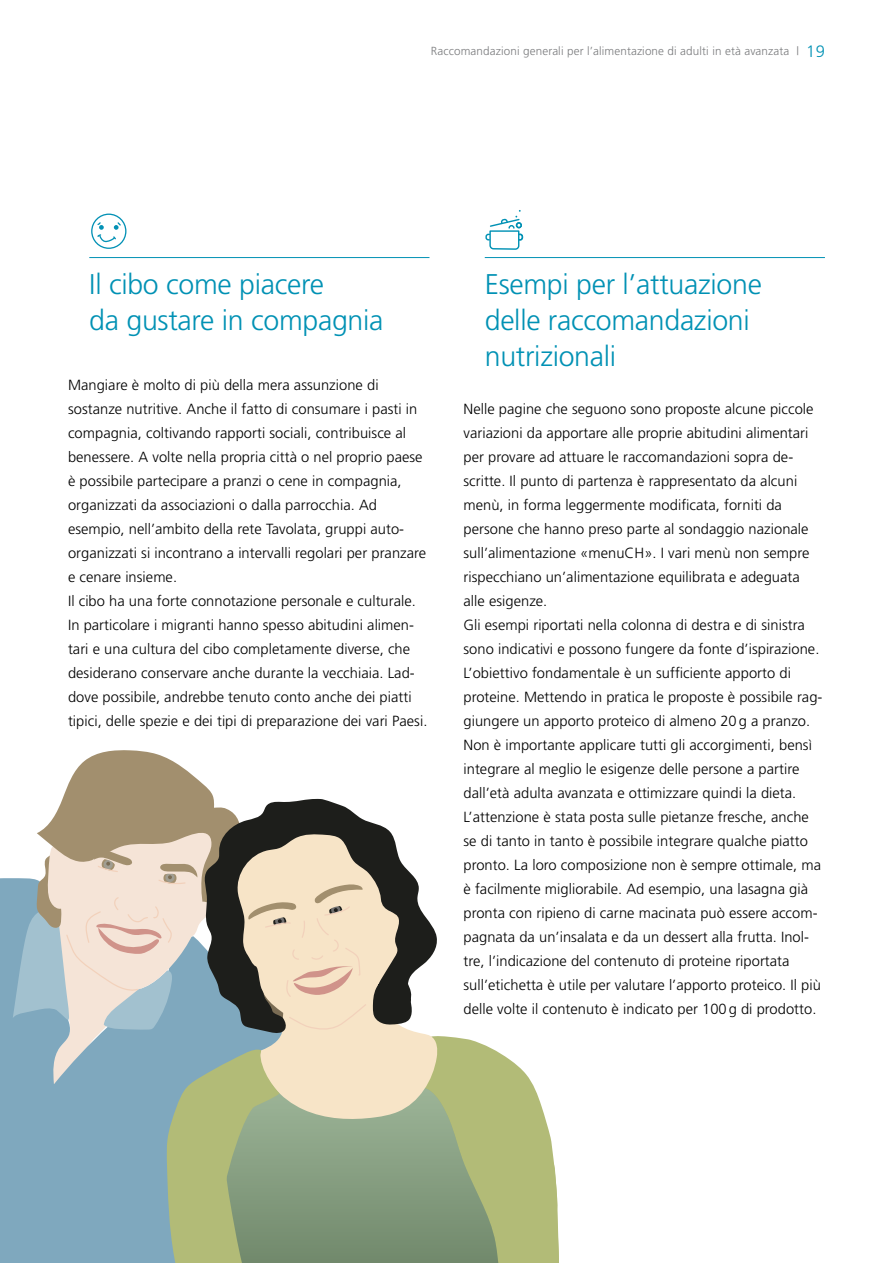
<style>
.page{position:relative;width:893px;height:1263px;background:#fff}
.page>*{position:absolute;margin:0;border:0;box-sizing:border-box;transform-origin:0 0}
.t1{font:300 28.5px/36px "Frutiger";letter-spacing:-.01em;color:#0091b4}
.t2{font:300 14.7px/24px "Frutiger";letter-spacing:.005em;color:#000}
.t3{font:300 11.7px "Frutiger";letter-spacing:.01em;color:#7b7c7e}
.s1{font-size:16.5px;color:#0091b4}
</style>
<div class="page">
<svg style="left:0;top:750px;width:559px;height:513px"></svg>
<svg style="left:202px;top:798px;width:236px;height:236px"></svg>
<hr style="left:89px;top:257px;width:340px;height:1px;background:#0091b4">
<hr style="left:485px;top:257px;width:340px;height:1px;background:#0091b4">
<svg style="left:485px;top:210px;width:39px;height:40px"></svg>
<div style="left:91px;top:214px;width:35px;height:35px;border:1px solid #0391b5;border-radius:50%"></div>
<svg style="left:96px;top:221px;width:26px;height:22px"></svg>
<p class="t3" style="left:431px;top:44px;width:396px">Raccomandazioni generali per l’alimentazione di adulti in età avanzata | <span class="s1">19</span></p>
<h1 class="t1" style="left:89px;top:266px;width:296px">Il cibo come piacere<br>da gustare in compagnia</h1>
<p class="t2" style="left:68px;top:373px;width:361px">Mangiare è molto di più della mera assunzione di sostanze nutritive. Anche il fatto di consumare i pasti in compagnia, coltivando rapporti sociali, contribuisce al benessere. A volte nella propria città o nel proprio paese è possibile partecipare a pranzi o cene in compagnia, organizzati da associazioni o dalla parrocchia. Ad esempio, nell’ambito della rete Tavolata, gruppi auto&shy;organizzati si incontrano a intervalli regolari per pranzare e cenare insieme.<br>Il cibo ha una forte connotazione personale e culturale.<br>In particolare i migranti hanno spesso abitudini alimen&shy;tari e una cultura del cibo completamente diverse, che desiderano conservare anche durante la vecchiaia. Lad&shy;dove possibile, andrebbe tenuto conto anche dei piatti tipici, delle spezie e dei tipi di preparazione dei vari Paesi.</p>
<h1 class="t1" style="left:485px;top:266px;width:279px">Esempi per l’attuazione delle raccomandazioni nutrizionali</h1>
<p class="t2" style="left:463px;top:397px;width:360px">Nelle pagine che seguono sono proposte alcune piccole variazioni da apportare alle proprie abitudini alimentari per provare ad attuare le raccomandazioni sopra de&shy;scritte. Il punto di partenza è rappresentato da alcuni menù, in forma leggermente modificata, forniti da persone che hanno preso parte al sondaggio nazionale sull’alimentazione «menuCH». I vari menù non sempre rispecchiano un’alimentazione equilibrata e adeguata alle esigenze.<br>Gli esempi riportati nella colonna di destra e di sinistra sono indicativi e possono fungere da fonte d’ispirazione.<br>L’obiettivo fondamentale è un sufficiente apporto di proteine. Mettendo in pratica le proposte è possibile rag&shy;giungere un apporto proteico di almeno 20g a pranzo.<br>Non è importante applicare tutti gli accorgimenti, bensì integrare al meglio le esigenze delle persone a partire dall’età adulta avanzata e ottimizzare quindi la dieta.<br>L’attenzione è stata posta sulle pietanze fresche, anche se di tanto in tanto è possibile integrare qualche piatto pronto. La loro composizione non è sempre ottimale, ma è facilmente migliorabile. Ad esempio, una lasagna già pronta con ripieno di carne macinata può essere accom&shy;pagnata da un’insalata e da un dessert alla frutta. Inol&shy;tre, l’indicazione del contenuto di proteine riportata sull’etichetta è utile per valutare l’apporto proteico. Il più delle volte il contenuto è indicato per 100g di prodotto.</p>
</div>
